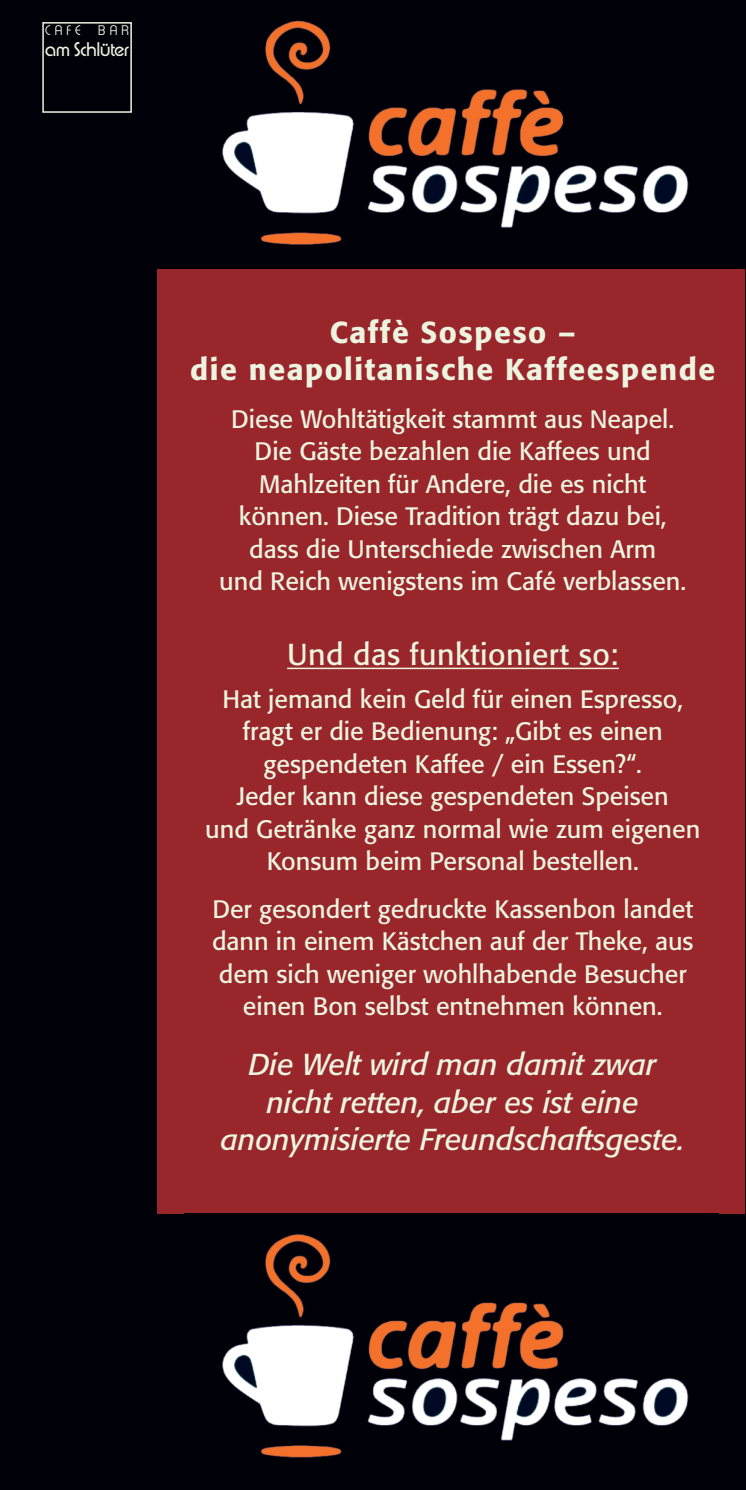
<style>
.page{position:relative;width:746px;height:1490px;background:#fff}
.page>*{position:absolute;margin:0;border:0;box-sizing:border-box;transform-origin:0 0}
.t1{font:italic 30px/37.5px "Formata";color:#ecf4e0;text-align:center}
.t2{font:500 30px/37.5px "Formata";letter-spacing:.05em;color:#ecf4e0;text-align:center}
.t3{font:30px "Formata";letter-spacing:.015em;color:#ecf4e0}
.t4{font:25px/32.5px "Formata";color:#ecf4e0;text-align:center}
.t5{font:19.25px "Expressa";color:#ecf4e0}
.t6{font:300 13.5px "Expressa";letter-spacing:.3em;color:#ecf4e0}
</style>
<div class="page">
<div style="left:731px;top:0;width:15px;height:1490px;background:#000008"></div>
<div style="left:146px;top:0;width:599px;height:1490px;background:#98262a"></div>
<div style="left:0;top:0;width:157px;height:1490px;background:#000008"></div>
<div style="left:42px;top:22px;width:90px;height:91px;border:2px solid #ecf4e0"></div>
<div style="left:157px;top:0;width:589px;height:268px;background:#000008"></div>
<img style="left:222px;top:20px;width:467px;height:225px">
<div style="left:157px;top:1214px;width:589px;height:276px;background:#000008"></div>
<img style="left:222px;top:1234px;width:467px;height:224px">
<hr style="left:287px;top:668px;width:332px;height:1px;background:#ecf4e0">
<p class="t6" style="left:45px;top:23px;width:37px">CAFE</p>
<p class="t6" style="left:98px;top:23px;width:32px">BAR</p>
<p class="t5" style="left:45px;top:38px;width:85px">am Schlüter</p>
<p class="t2" style="left:190px;top:316px;width:526px">Caffè Sospeso –<br>die neapolitanische Kaffeespende</p>
<p class="t4" style="left:219px;top:405px;width:468px">Diese Wohltätigkeit stammt aus Neapel.<br>Die Gäste bezahlen die Kaffees und Mahlzeiten für Andere, die es nicht können. Diese Tradition trägt dazu bei, dass die Unterschiede zwischen Arm<br>und Reich wenigstens im Café verblassen.</p>
<p class="t3" style="left:287px;top:642px;width:333px">Und das funktioniert so:</p>
<p class="t4" style="left:205px;top:685px;width:496px">Hat jemand kein Geld für einen Espresso, fragt er die Bedienung: „Gibt es einen gespendeten Kaffee / ein Essen?“.<br>Jeder kann diese gespendeten Speisen<br>und Getränke ganz normal wie zum eigenen Konsum beim Personal bestellen.</p>
<p class="t4" style="left:212px;top:895px;width:483px">Der gesondert gedruckte Kassenbon landet dann in einem Kästchen auf der Theke, aus dem sich weniger wohlhabende Besucher einen Bon selbst entnehmen können.</p>
<p class="t1" style="left:221px;top:1048px;width:465px">Die Welt wird man damit zwar nicht retten, aber es ist eine anonymisierte Freundschaftsgeste.</p>
</div>
